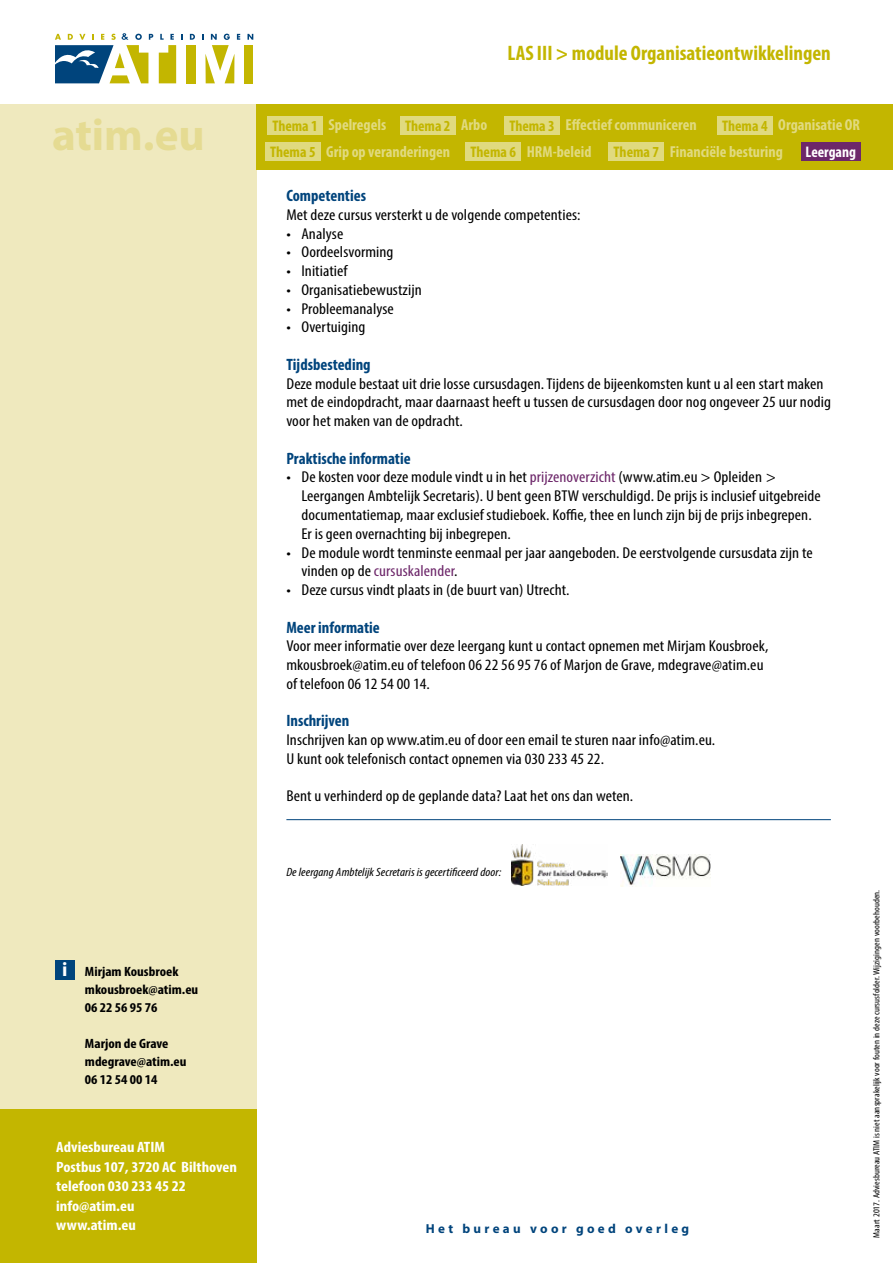
<style>
.page{position:relative;width:893px;height:1263px;background:#fff}
.page>*{position:absolute;margin:0;border:0;box-sizing:border-box;transform-origin:0 0}
.t1{font:700 45px "Myriad Pro";color:#e5db92}
.t2{font:700 condensed 21px "Myriad Pro";color:#c3b600}
.t3{font:700 condensed 16.5px "Myriad Pro";color:#00447c}
.t4{font:700 condensed 15.9px "Myriad Pro";color:#fff}
.t5{font:condensed 15.75px/18.8px "Myriad Pro";letter-spacing:.005em;color:#000;scale:1.1 1}
.t6{font:700 condensed 15.45px "Myriad Pro";color:#fff}
.t7{font:700 condensed 15px/19.5px "Myriad Pro";color:#fff;scale:1.1 1}
.t8{font:700 condensed 13.5px/18px "Myriad Pro";color:#000;scale:1.1 1}
.t9{font:700 13.05px "Myriad";letter-spacing:.255em;color:#00447c}
.t10{font:italic condensed 12px "Myriad Pro";letter-spacing:.005em;color:#000;scale:1.1 1}
.t11{font:condensed 9px "Myriad Pro";letter-spacing:.005em;color:#000;scale:1.1 1}
.s1{font-family:"Myriad";font-stretch:normal;font-size:19.5px;color:#fff}
.s2{font-size:15.45px;color:#c3b600}
.s3{color:#6d276a}
</style>
<div class="page">
<div style="left:0;top:104px;width:257px;height:1006px;background:#efe9be"></div>
<div style="left:257px;top:104px;width:636px;height:66px;background:#c3b600"></div>
<div style="left:265px;top:142px;width:55px;height:19px;background:#e0da7f"></div>
<div style="left:466px;top:142px;width:55px;height:19px;background:#e0da7f"></div>
<div style="left:609px;top:142px;width:55px;height:19px;background:#e0da7f"></div>
<div style="left:801px;top:142px;width:60px;height:19px;background:#6d276a"></div>
<svg style="left:190px;top:34px;width:5px;height:6px"></svg>
<svg style="left:247px;top:34px;width:6px;height:6px"></svg>
<div style="left:186px;top:45px;width:10px;height:38px;background:#c3b600"></div>
<svg style="left:159px;top:34px;width:24px;height:49px"></svg>
<svg style="left:202px;top:34px;width:38px;height:49px"></svg>
<div style="left:244px;top:45px;width:9px;height:38px;background:#c3b600"></div>
<svg style="left:55px;top:33px;width:98px;height:50px"></svg>
<div style="left:0;top:1110px;width:257px;height:153px;background:#c3b600"></div>
<div style="left:268px;top:116px;width:55px;height:19px;background:#e0da7f"></div>
<div style="left:400px;top:116px;width:55px;height:19px;background:#e0da7f"></div>
<div style="left:505px;top:116px;width:55px;height:19px;background:#e0da7f"></div>
<div style="left:717px;top:116px;width:55px;height:19px;background:#e0da7f"></div>
<div style="left:55px;top:960px;width:20px;height:20px;background:#00447c"></div>
<hr style="left:286px;top:819px;width:545px;height:1px;background:#00447c">
<img style="left:512px;top:845px;width:95px;height:40px">
<img style="left:620px;top:854px;width:90px;height:32px">
<h1 class="t1" style="left:52px;top:105px;width:154px">atim.eu</h1>
<p class="t8" style="left:85px;top:962px;width:105px;text-indent:-23px"><span class="s1">i</span> Mirjam Kousbroek mkousbroek@atim.eu<br>06 22 56 95 76</p>
<p class="t8" style="left:85px;top:1034px;width:94px">Marjon de Grave mdegrave@atim.eu<br>06 12 54 00 14</p>
<p class="t7" style="left:56px;top:1137px;width:166px">Adviesbureau ATIM<br>Postbus 107, 3720 AC Bilthoven telefoon 030 233 45 22 info@atim.eu<br>www.atim.eu</p>
<h2 class="t2" style="left:508px;top:40px;width:325px">LAS III &gt; module Organisatieontwikkelingen</h2>
<p class="t4" style="left:272px;top:115px;width:216px"><span class="s2">Thema 1</span> Spelregels <span class="s2">Thema 2</span> Arbo</p>
<p class="t4" style="left:509px;top:115px;width:189px"><span class="s2">Thema 3</span> Effectief communiceren</p>
<p class="t4" style="left:722px;top:115px;width:139px"><span class="s2">Thema 4</span> Organisatie OR</p>
<p class="t4" style="left:270px;top:141px;width:182px"><span class="s2">Thema 5</span> Grip op veranderingen</p>
<p class="t4" style="left:471px;top:141px;width:122px"><span class="s2">Thema 6</span> HRM-beleid</p>
<p class="t4" style="left:614px;top:141px;width:171px"><span class="s2">Thema 7</span> Financiële besturing</p>
<p class="t6" style="left:806px;top:143px;width:52px">Leergang</p>
<p class="t3" style="left:286px;top:185px;width:81px">Competenties</p>
<p class="t5" style="left:286px;top:205px;width:269px">Met deze cursus versterkt u de volgende competenties:</p>
<p class="t5" style="left:286px;top:224px;width:53px">• Analyse</p>
<p class="t5" style="left:286px;top:243px;width:99px">• Oordeelsvorming</p>
<p class="t5" style="left:286px;top:261px;width:57px">• Initiatief</p>
<p class="t5" style="left:286px;top:280px;width:125px">• Organisatiebewustzijn</p>
<p class="t5" style="left:286px;top:299px;width:99px">• Probleemanalyse</p>
<p class="t5" style="left:286px;top:318px;width:73px">• Overtuiging</p>
<p class="t3" style="left:286px;top:354px;width:86px">Tijdsbesteding</p>
<p class="t5" style="left:286px;top:374px;width:497px">Deze module bestaat uit drie losse cursusdagen. Tijdens de bijeenkomsten kunt u al een start maken met de eindopdracht, maar daarnaast heeft u tussen de cursusdagen door nog ongeveer 25 uur nodig voor het maken van de opdracht.</p>
<p class="t3" style="left:286px;top:448px;width:126px">Praktische informatie</p>
<p class="t5" style="left:301px;top:468px;width:474px;text-indent:-15px">• De kosten voor deze module vindt u in het <span class="s3">prijzenoverzicht</span> (www.atim.eu &gt; Opleiden &gt; Leergangen Ambtelijk Secretaris). U bent geen BTW verschuldigd. De prijs is inclusief uitgebreide documentatiemap, maar exclusief studieboek. Koffie, thee en lunch zijn bij de prijs inbegrepen.<br>Er is geen overnachting bij inbegrepen.</p>
<p class="t5" style="left:301px;top:543px;width:466px;text-indent:-15px">• De module wordt tenminste eenmaal per jaar aangeboden. De eerstvolgende cursusdata zijn te vinden op de <span class="s3">cursuskalender</span>.</p>
<p class="t5" style="left:286px;top:580px;width:259px">• Deze cursus vindt plaats in (de buurt van) Utrecht.</p>
<p class="t3" style="left:286px;top:617px;width:95px">Meer informatie</p>
<p class="t5" style="left:286px;top:636px;width:440px">Voor meer informatie over deze leergang kunt u contact opnemen met Mirjam Kousbroek, mkousbroek@atim.eu of telefoon 06 22 56 95 76 of Marjon de Grave, mdegrave@atim.eu of telefoon 06 12 54 00 14.</p>
<p class="t3" style="left:286px;top:710px;width:64px">Inschrijven</p>
<p class="t5" style="left:286px;top:730px;width:391px">Inschrijven kan op www.atim.eu of door een email te sturen naar info@atim.eu.<br>U kunt ook telefonisch contact opnemen via 030 233 45 22.</p>
<p class="t5" style="left:286px;top:786px;width:317px">Bent u verhinderd op de geplande data? Laat het ons dan weten.</p>
<p class="t10" style="left:286px;top:864px;width:197px">De leergang Ambtelijk Secretaris is gecertificeerd door:</p>
<p class="t9" style="left:426px;top:1222px;width:265px">Het bureau voor goed overleg</p>
<p class="t11" style="left:871px;top:1237px;width:318px;rotate:-90deg">Maart 2017. Adviesbureau ATIM is niet aansprakelijk voor fouten in deze cursusfolder. Wijzigingen voorbehouden.</p>
</div>
